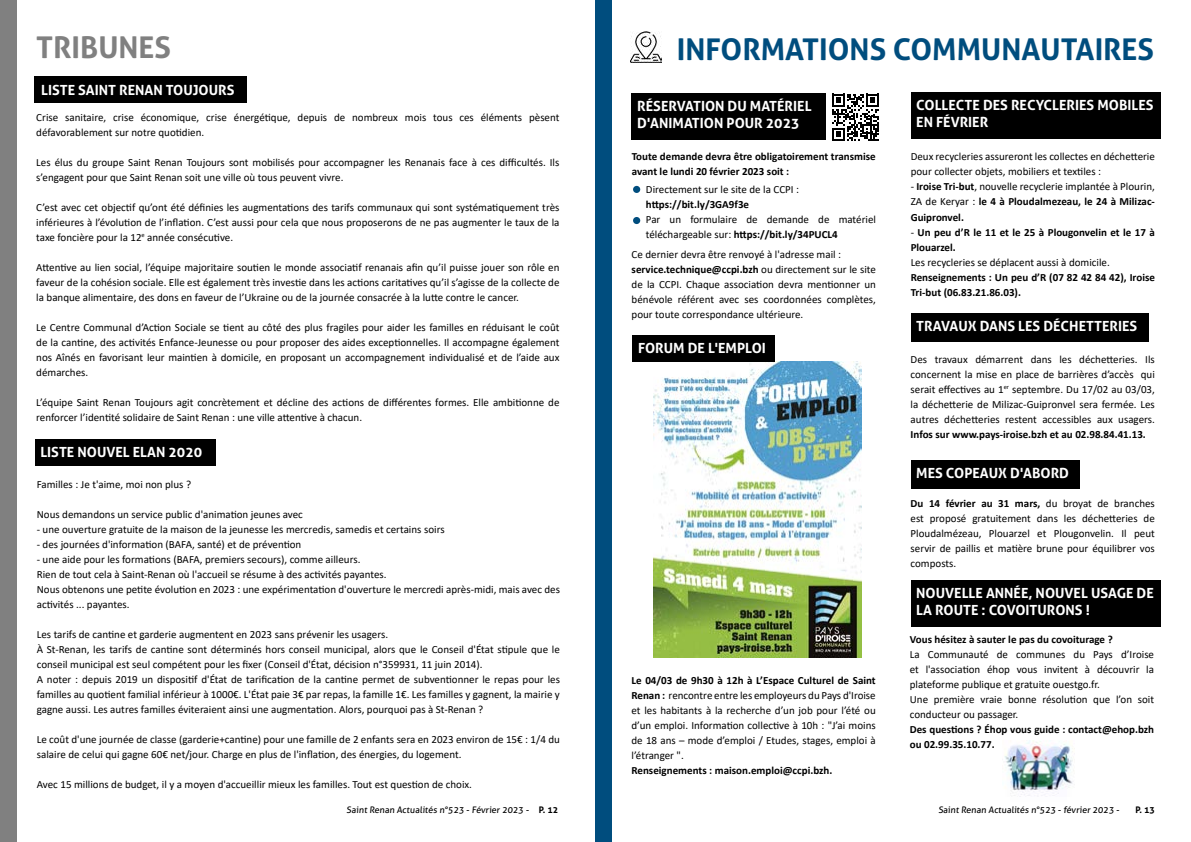
<style>
.page{position:relative;width:1191px;height:842px;background:#fff}
.page>*{position:absolute;margin:0;border:0;box-sizing:border-box;transform-origin:0 0}
.t1{font:700 30px "Aller";color:#004d7e}
.t2{font:700 30px "Aller";color:#808080}
.t3{font:700 14px/16.8px "Aller";color:#fff}
.t4{font:11px/15px "Calibri";color:#000}
.t5{font:700 11px/15px "Calibri";color:#000}
.t6{font:9px "Aller";color:#000}
.t7{font:700 9px "Aller";color:#000}
.s1{font-weight:700}
.s2{font-weight:400}
</style>
<div class="page">
<div style="left:0;top:0;width:16px;height:842px;background:#808080"></div>
<div style="left:35px;top:439px;width:181px;height:26px;background:#000"></div>
<div style="left:34px;top:76px;width:213px;height:27px;background:#000"></div>
<div style="left:595px;top:0;width:17px;height:842px;background:#004d7e"></div>
<img style="left:630px;top:31px;width:31px;height:31px">
<img style="left:653px;top:361px;width:208px;height:296px">
<img style="left:1004px;top:741px;width:70px;height:56px">
<div style="left:631px;top:94px;width:195px;height:46px;background:#000"></div>
<div style="left:910px;top:92px;width:250px;height:47px;background:#000"></div>
<div style="left:910px;top:314px;width:238px;height:28px;background:#000"></div>
<div style="left:910px;top:460px;width:169px;height:28px;background:#000"></div>
<div style="left:910px;top:580px;width:250px;height:47px;background:#000"></div>
<div style="left:632px;top:335px;width:143px;height:27px;background:#000"></div>
<div style="left:633px;top:186px;width:7px;height:7px;background:#004d7e;border-radius:50%"></div>
<div style="left:633px;top:217px;width:7px;height:7px;background:#004d7e;border-radius:50%"></div>
<svg style="left:832px;top:94px;width:47px;height:47px"></svg>
<h1 class="t2" style="left:36px;top:28px;width:136px">TRIBUNES</h1>
<h1 class="t1" style="left:676px;top:31px;width:479px">INFORMATIONS COMMUNAUTAIRES</h1>
<p class="t3" style="left:41px;top:81px;width:195px">LISTE SAINT RENAN TOUJOURS</p>
<p class="t4" style="left:36px;top:109px;width:524px">Crise sanitaire, crise économique, crise énergétique, depuis de nombreux mois tous ces éléments pèsent défavorablement sur notre quotidien.</p>
<p class="t4" style="left:36px;top:154px;width:524px">Les élus du groupe Saint Renan Toujours sont mobilisés pour accompagner les Renanais face à ces difficultés. Ils s’engagent pour que Saint Renan soit une ville où tous peuvent vivre.</p>
<p class="t4" style="left:36px;top:199px;width:524px;text-align:justify">C’est avec cet objectif qu’ont été définies les augmentations des tarifs communaux qui sont systématiquement très inférieures à l’évolution de l’inflation. C’est aussi pour cela que nous proposerons de ne pas augmenter le taux de la taxe foncière pour la 12<sup>e</sup> année consécutive.</p>
<p class="t4" style="left:36px;top:259px;width:524px;text-align:justify">Attentive au lien social, l’équipe majoritaire soutien le monde associatif renanais afin qu’il puisse jouer son rôle en faveur de la cohésion sociale. Elle est également très investie dans les actions caritatives qu’il s’agisse de la collecte de la banque alimentaire, des dons en faveur de l’Ukraine ou de la journée consacrée à la lutte contre le cancer.</p>
<p class="t4" style="left:36px;top:319px;width:524px;text-align:justify">Le Centre Communal d’Action Sociale se tient au côté des plus fragiles pour aider les familles en réduisant le coût de la cantine, des activités Enfance-Jeunesse ou pour proposer des aides exceptionnelles. Il accompagne également nos Aînés en favorisant leur maintien à domicile, en proposant un accompagnement individualisé et de l’aide aux démarches.</p>
<p class="t4" style="left:36px;top:394px;width:524px">L’équipe Saint Renan Toujours agit concrètement et décline des actions de différentes formes. Elle ambitionne de renforcer l’identité solidaire de Saint Renan : une ville attentive à chacun.</p>
<p class="t3" style="left:40px;top:444px;width:163px">LISTE NOUVEL ELAN 2020</p>
<p class="t4" style="left:37px;top:476px;width:156px">Familles : Je t'aime, moi non plus ?</p>
<p class="t4" style="left:37px;top:506px;width:268px">Nous demandons un service public d'animation jeunes avec</p>
<p class="t4" style="left:37px;top:521px;width:409px">- une ouverture gratuite de la maison de la jeunesse les mercredis, samedis et certains soirs</p>
<p class="t4" style="left:37px;top:536px;width:266px">- des journées d'information (BAFA, santé) et de prévention</p>
<p class="t4" style="left:37px;top:551px;width:524px">- une aide pour les formations (BAFA, premiers secours), comme ailleurs.<br>Rien de tout cela à Saint-Renan où l'accueil se résume à des activités payantes.<br>Nous obtenons une petite évolution en 2023 : une expérimentation d'ouverture le mercredi après-midi, mais avec des activités ... payantes.</p>
<p class="t4" style="left:37px;top:626px;width:524px">Les tarifs de cantine et garderie augmentent en 2023 sans prévenir les usagers.<br>À St-Renan, les tarifs de cantine sont déterminés hors conseil municipal, alors que le Conseil d'État stipule que le conseil municipal est seul compétent pour les fixer (Conseil d'État, décision n°359931, 11 juin 2014).<br>A noter : depuis 2019 un dispositif d'État de tarification de la cantine permet de subventionner le repas pour les familles au quotient familial inférieur à 1000€. L'État paie 3€ par repas, la famille 1€. Les familles y gagnent, la mairie y gagne aussi. Les autres familles éviteraient ainsi une augmentation. Alors, pourquoi pas à St-Renan ?</p>
<p class="t4" style="left:37px;top:731px;width:524px">Le coût d'une journée de classe (garderie+cantine) pour une famille de 2 enfants sera en 2023 environ de 15€ : 1/4 du salaire de celui qui gagne 60€ net/jour. Charge en plus de l'inflation, des énergies, du logement.</p>
<p class="t4" style="left:37px;top:776px;width:437px">Avec 15 millions de budget, il y a moyen d'accueillir mieux les familles. Tout est question de choix.</p>
<p class="t3" style="left:637px;top:98px;width:176px">RÉSERVATION DU MATÉRIEL<br>D'ANIMATION POUR 2023</p>
<p class="t3" style="left:916px;top:96px;width:239px">COLLECTE DES RECYCLERIES MOBILES<br>EN FÉVRIER</p>
<p class="t5" style="left:632px;top:149px;width:245px">Toute demande devra être obligatoirement transmise avant le lundi 20 février 2023 soit :</p>
<p class="t4" style="left:646px;top:181px;width:155px">Directement sur le site de la CCPI :</p>
<p class="t5" style="left:646px;top:196px;width:105px">https://bit.ly/3GA9f3e</p>
<p class="t4" style="left:646px;top:211px;width:232px">Par un formulaire de demande de matériel téléchargeable sur: <span class="s1">https://bit.ly/34PUCL4</span></p>
<p class="t4" style="left:631px;top:246px;width:246px">Ce dernier devra être renvoyé à l'adresse mail : <span class="s1">service.technique@ccpi.bzh</span> ou directement sur le site de la CCPI. Chaque association devra mentionner un bénévole référent avec ses coordonnées complètes, pour toute correspondance ultérieure.</p>
<p class="t3" style="left:638px;top:340px;width:129px">FORUM DE L'EMPLOI</p>
<p class="t4" style="left:631px;top:672px;width:246px;text-align:justify"><span class="s1">Le 04/03 de 9h30 à 12h à L’Espace Culturel de Saint Renan :</span> rencontre entre les employeurs du Pays d'Iroise et les habitants à la recherche d’un job pour l’été ou d’un emploi. Information collective à 10h : "J’ai moins de 18 ans – mode d’emploi / Etudes, stages, emploi à l’étranger ".</p>
<p class="t5" style="left:631px;top:763px;width:202px">Renseignements : maison.emploi@ccpi.bzh.</p>
<p class="t4" style="left:910px;top:149px;width:246px">Deux recycleries assureront les collectes en déchetterie pour collecter objets, mobiliers et textiles :</p>
<p class="t5" style="left:910px;top:179px;width:246px;text-align:justify"><span class="s2">-</span> Iroise Tri-but<span class="s2">, nouvelle recyclerie implantée à Plourin, ZA de Keryar :</span> le 4 à Ploudalmezeau, le 24 à Milizac-Guipronvel.</p>
<p class="t5" style="left:910px;top:224px;width:246px"><span class="s2">-</span> Un peu d’R le 11 et le 25 à Plougonvelin et le 17 à<br>Plouarzel.</p>
<p class="t4" style="left:910px;top:254px;width:201px">Les recycleries se déplacent aussi à domicile.</p>
<p class="t5" style="left:910px;top:269px;width:246px">Renseignements : Un peu d’R (07 82 42 84 42), Iroise<br>Tri-but (06.83.21.86.03).</p>
<p class="t3" style="left:916px;top:318px;width:222px">TRAVAUX DANS LES DÉCHETTERIES</p>
<p class="t4" style="left:910px;top:351px;width:246px;text-align:justify">Des travaux démarrent dans les déchetteries. Ils concernent la mise en place de barrières d’accès qui serait effectives au 1<sup>er</sup> septembre. Du 17/02 au 03/03, la déchetterie de Milizac-Guipronvel sera fermée. Les autres déchetteries restent accessibles aux usagers.</p>
<p class="t5" style="left:910px;top:426px;width:237px">Infos sur www.pays-iroise.bzh et au 02.98.84.41.13.</p>
<p class="t3" style="left:916px;top:464px;width:154px">MES COPEAUX D'ABORD</p>
<p class="t4" style="left:910px;top:496px;width:246px;text-align:justify"><span class="s1">Du 14 février au 31 mars,</span> du broyat de branches est proposé gratuitement dans les déchetteries de Ploudalmézeau, Plouarzel et Plougonvelin. Il peut servir de paillis et matière brune pour équilibrer vos composts.</p>
<p class="t3" style="left:916px;top:584px;width:239px">NOUVELLE ANNÉE, NOUVEL USAGE DE<br>LA ROUTE : COVOITURONS !</p>
<p class="t5" style="left:910px;top:632px;width:204px">Vous hésitez à sauter le pas du covoiturage ?</p>
<p class="t4" style="left:910px;top:647px;width:246px">La Communauté de communes du Pays d’Iroise et l'association éhop vous invitent à découvrir la plateforme publique et gratuite ouestgo.fr.<br>Une première vraie bonne résolution que l’on soit conducteur ou passager.</p>
<p class="t5" style="left:910px;top:722px;width:246px">Des questions ? Éhop vous guide : contact@ehop.bzh ou 02.99.35.10.77.</p>
<p class="t6" style="left:347px;top:804px;width:213px">Saint Renan Actualités n°523 - Février 2023 - <span class="s1">P. 12</span></p>
<p class="t6" style="left:938px;top:804px;width:184px">Saint Renan Actualités n°523 - février 2023 -</p>
<p class="t7" style="left:1135px;top:804px;width:21px">P. 13</p>
</div>
